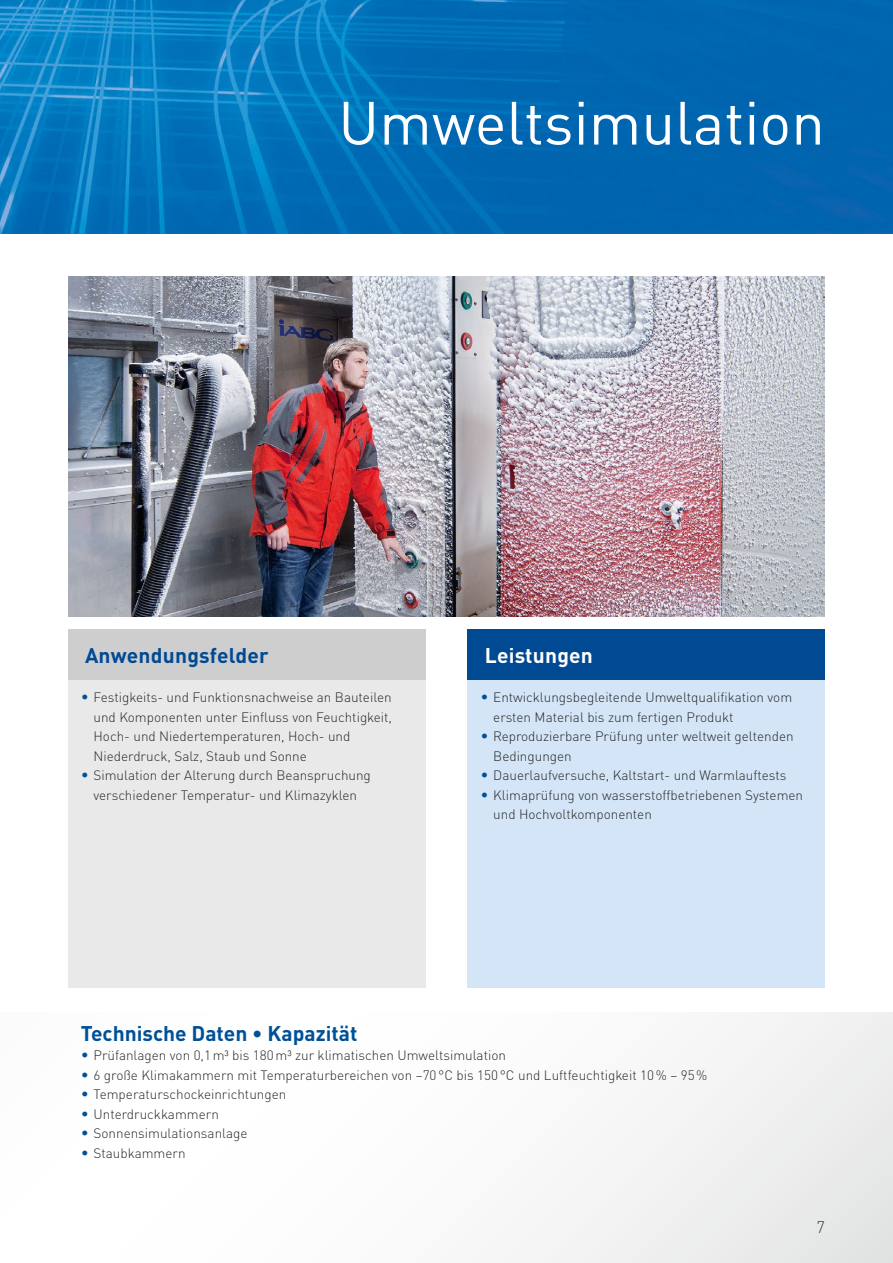
<style>
.page{position:relative;width:893px;height:1263px;background:#fff}
.page>*{position:absolute;margin:0;border:0;box-sizing:border-box;transform-origin:0 0}
.t1{font:700 21px "DINOT";color:#005098}
.t2{font:700 21px "DINOT";letter-spacing:.01em;color:#004a93}
.t3{font:700 21px "DINOT";letter-spacing:.01em;color:#fff}
.t4{font:300 16.5px "DINOT";color:#3b3b3a}
.t5{font:300 13.5px/19.5px "DINOT";color:#282827}
.s1{font-size:15px;color:#005098}
</style>
<div class="page">
<div style="left:0;top:1012px;width:893px;height:251px;background:linear-gradient(to right,#fff,#eee)"></div>
<img style="left:0;top:0;width:893px;height:234px">
<img style="left:344px;top:102px;width:476px;height:43px">
<img style="left:68px;top:276px;width:757px;height:341px">
<div style="left:468px;top:629px;width:357px;height:51px;background:#004a93"></div>
<div style="left:68px;top:629px;width:357px;height:51px;background:#cecece"></div>
<div style="left:68px;top:680px;width:357px;height:307px;background:#e9e9e9"></div>
<div style="left:468px;top:680px;width:357px;height:307px;background:#d3e5f7"></div>
<h1 class="t2" style="left:85px;top:642px;width:185px">Anwendungsfelder</h1>
<h1 class="t3" style="left:485px;top:642px;width:110px">Leistungen</h1>
<p class="t5" style="left:94px;top:687px;width:300px;text-indent:-13px"><span class="s1">•</span> Festigkeits- und Funktionsnachweise an Bauteilen und Komponenten unter Einfluss von Feuchtigkeit, Hoch- und Niedertemperaturen, Hoch- und Niederdruck, Salz, Staub und Sonne</p>
<p class="t5" style="left:81px;top:765px;width:292px;text-align:center"><span class="s1">•</span> Simulation der Alterung durch Beanspruchung verschiedener Temperatur- und Klimazyklen</p>
<p class="t5" style="left:493px;top:687px;width:300px;text-indent:-13px"><span class="s1">•</span> Entwicklungsbegleitende Umweltqualifikation vom ersten Material bis zum fertigen Produkt</p>
<p class="t5" style="left:493px;top:726px;width:302px;text-indent:-13px"><span class="s1">•</span> Reproduzierbare Prüfung unter weltweit geltenden<br>Bedingungen</p>
<p class="t5" style="left:480px;top:765px;width:307px"><span class="s1">•</span> Dauerlaufversuche, Kaltstart- und Warmlauftests</p>
<p class="t5" style="left:493px;top:785px;width:311px;text-indent:-13px"><span class="s1">•</span> Klimaprüfung von wasserstoffbetriebenen Systemen und Hochvoltkomponenten</p>
<h1 class="t1" style="left:81px;top:1019px;width:278px">Technische Daten • Kapazität</h1>
<p class="t5" style="left:81px;top:1046px;width:427px"><span class="s1">•</span> Prüfanlagen von 0,1 m3 bis 180 m3 zur klimatischen Umweltsimulation</p>
<p class="t5" style="left:81px;top:1065px;width:628px"><span class="s1">•</span> 6 große Klimakammern mit Temperaturbereichen von –70 °C bis 150 °C und Luftfeuchtigkeit 10 % – 95 %</p>
<p class="t5" style="left:81px;top:1085px;width:207px"><span class="s1">•</span> Temperaturschockeinrichtungen</p>
<p class="t5" style="left:81px;top:1104px;width:140px"><span class="s1">•</span> Unterdruckkammern</p>
<p class="t5" style="left:81px;top:1124px;width:168px"><span class="s1">•</span> Sonnensimulationsanlage</p>
<p class="t5" style="left:81px;top:1143px;width:106px"><span class="s1">•</span> Staubkammern</p>
<p class="t4" style="left:816px;top:1217px;width:10px">7</p>
</div>
